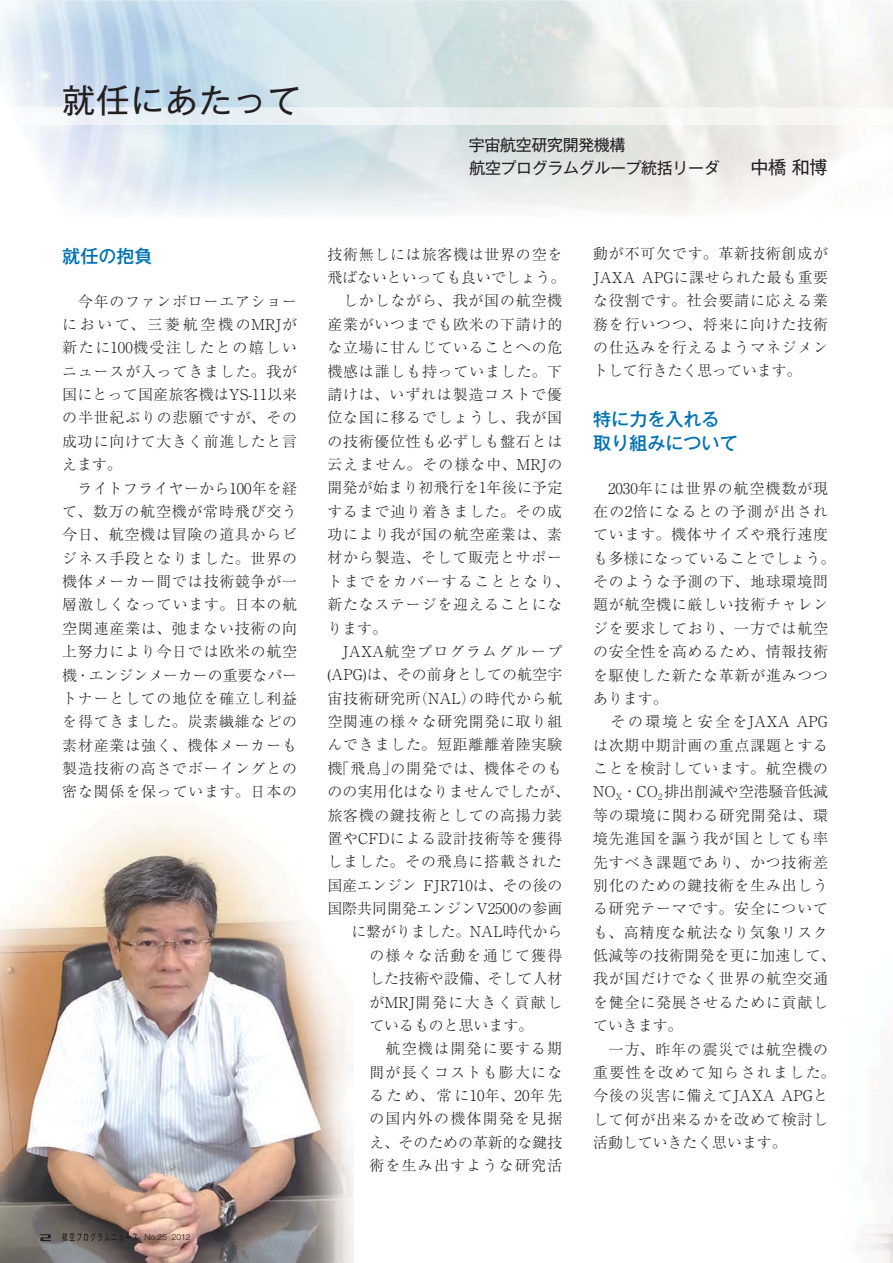
<style>
.page{position:relative;width:893px;height:1263px;background:#fff}
.page>*{position:absolute;margin:0;border:0;box-sizing:border-box;transform-origin:0 0}
.t1{font:33px "Gothic MB101 Pro Regular 90 msp RKSJ H";letter-spacing:.04em;color:#231f20}
.t2{font:18px/23.4px "Gothic MB101 Pro Medium 90 msp RKSJ H";color:#0072b4}
.t3{font:15.9px/22.4px "Gothic MB101 Pro Regular 90 msp RKSJ H";letter-spacing:-.02em;color:#231f20}
.t4{font:14.85px/23.4px "Ryumin Pro Light 90 msp RKSJ H";letter-spacing:.055em;color:#231f20}
.t5{font:14.85px "Ryumin Pro Light 90 msp RKSJ H";color:#231f20}
.t6{font:14.85px "Ryumin Pro Light 90 msp RKSJ H";letter-spacing:.09em;color:#231f20}
.t7{font:14.85px "Ryumin Pro Light 90 msp RKSJ H";letter-spacing:.02em;color:#231f20}
.t8{font:14.85px "Ryumin Pro Light 90 msp RKSJ H";letter-spacing:.01em;color:#231f20}
.t9{font:14.85px "Ryumin Pro Light 90 msp RKSJ H";letter-spacing:.08em;color:#231f20}
.t10{font:14.85px "Ryumin Pro Light 90 msp RKSJ H";letter-spacing:.095em;color:#231f20}
.t11{font:14.85px "Ryumin Pro Light 90 msp RKSJ H";letter-spacing:.1em;color:#231f20}
.t12{font:14.85px "Ryumin Pro Light 90 msp RKSJ H";letter-spacing:.11em;color:#231f20}
.t13{font:300 8.55px "Helvetica Neue";color:#231f20}
.s1{font-size:18px}
</style>
<div class="page">
<img style="left:858px;top:1079px;width:35px;height:184px">
<img style="left:0;top:805px;width:354px;height:458px">
<svg style="left:62px;top:1233px;width:76px;height:8px"></svg>
<svg style="left:40px;top:1234px;width:11px;height:7px"></svg>
<h1 class="t1" style="left:62px;top:88px;width:240px">就任にあたって</h1>
<p class="t2" style="left:62px;top:247px;width:92px">就任の抱負</p>
<p class="t4" style="left:62px;top:291px;width:236px">　今年のファンボローエアショーにおいて、三菱航空機のMRJが新たに100機受注したとの嬉しいニュースが入ってきました。我が国にとって国産旅客機はYS-11以来の半世紀ぶりの悲願ですが、その成功に向けて大きく前進したと言えます。<br>　ライトフライヤーから100年を経て、数万の航空機が常時飛び交う今日、航空機は冒険の道具からビジネス手段となりました。世界の機体メーカー間では技術競争が一層激しくなっています。日本の航空関連産業は、弛まない技術の向上努力により今日では欧米の航空機・エンジンメーカーの重要なパートナーとしての地位を確立し利益を得てきました。炭素繊維などの素材産業は強く、機体メーカーも製造技術の高さでボーイングとの密な関係を保っています。日本の</p>
<p class="t13" style="left:145px;top:1234px;width:48px">No.25 2012</p>
<p class="t3" style="left:469px;top:136px;width:360px">宇宙航空研究開発機構<br>航空プログラムグループ統括リーダ　　<span class="s1">中橋 和博</span></p>
<p class="t4" style="left:327px;top:244px;width:236px">技術無しには旅客機は世界の空を</p>
<p class="t5" style="left:327px;top:272px;width:240px">飛ばないといっても良いでしょう。</p>
<p class="t4" style="left:327px;top:291px;width:236px">　しかしながら、我が国の航空機</p>
<p class="t4" style="left:327px;top:315px;width:236px">産業がいつまでも欧米の下請け的</p>
<p class="t4" style="left:327px;top:338px;width:236px">な立場に甘んじていることへの危</p>
<p class="t4" style="left:327px;top:361px;width:236px">機感は誰しも持っていました。下</p>
<p class="t4" style="left:327px;top:385px;width:236px">請けは、いずれは製造コストで優</p>
<p class="t4" style="left:327px;top:408px;width:236px">位な国に移るでしょうし、我が国</p>
<p class="t4" style="left:327px;top:431px;width:236px">の技術優位性も必ずしも盤石とは</p>
<p class="t9" style="left:327px;top:459px;width:236px">云えません。その様な中、MRJの</p>
<p class="t7" style="left:327px;top:482px;width:236px">開発が始まり初飛行を1年後に予定</p>
<p class="t4" style="left:327px;top:501px;width:236px">するまで辿り着きました。その成</p>
<p class="t4" style="left:327px;top:525px;width:236px">功により我が国の航空産業は、素</p>
<p class="t4" style="left:327px;top:548px;width:236px">材から製造、そして販売とサポー</p>
<p class="t11" style="left:327px;top:576px;width:244px">トまでをカバーすることとなり、</p>
<p class="t4" style="left:327px;top:595px;width:236px">新たなステージを迎えることにな</p>
<p class="t4" style="left:327px;top:618px;width:61px">ります。</p>
<p class="t10" style="left:327px;top:646px;width:236px">　JAXA航空プログラムグループ</p>
<p class="t8" style="left:327px;top:669px;width:236px">(APG)は、その前身としての航空宇</p>
<p class="t4" style="left:327px;top:688px;width:236px">宙技術研究所（NAL）の時代から航</p>
<p class="t4" style="left:327px;top:712px;width:236px">空関連の様々な研究開発に取り組</p>
<p class="t4" style="left:327px;top:735px;width:236px">んできました。短距離離着陸実験</p>
<p class="t4" style="left:327px;top:759px;width:236px">機「飛鳥」の開発では、機体そのも</p>
<p class="t7" style="left:327px;top:786px;width:244px">のの実用化はなりませんでしたが、</p>
<p class="t4" style="left:327px;top:805px;width:236px">旅客機の鍵技術としての高揚力装</p>
<p class="t4" style="left:327px;top:829px;width:236px">置やCFDによる設計技術等を獲得</p>
<p class="t4" style="left:327px;top:852px;width:236px">しました。その飛鳥に搭載された</p>
<p class="t5" style="left:327px;top:879px;width:236px">国産エンジン FJR710は、その後の</p>
<p class="t5" style="left:327px;top:903px;width:236px">国際共同開発エンジンV2500の参画</p>
<p class="t5" style="left:351px;top:926px;width:212px">に繋がりました。NAL時代から</p>
<p class="t6" style="left:369px;top:950px;width:194px">の様々な活動を通じて獲得</p>
<p class="t5" style="left:369px;top:973px;width:194px">した技術や設備、そして人材</p>
<p class="t12" style="left:369px;top:996px;width:194px">がMRJ開発に大きく貢献し</p>
<p class="t5" style="left:369px;top:1020px;width:165px">ているものと思います。</p>
<p class="t6" style="left:369px;top:1043px;width:194px">　航空機は開発に要する期</p>
<p class="t6" style="left:369px;top:1066px;width:194px">間が長くコストも膨大にな</p>
<p class="t7" style="left:369px;top:1090px;width:194px">るため、常に10年、20年先</p>
<p class="t6" style="left:369px;top:1113px;width:194px">の国内外の機体開発を見据</p>
<p class="t5" style="left:369px;top:1137px;width:194px">え、そのための革新的な鍵技</p>
<p class="t6" style="left:369px;top:1160px;width:194px">術を生み出すような研究活</p>
<p class="t4" style="left:593px;top:244px;width:236px;text-align:justify">動が不可欠です。革新技術創成がJAXA APGに課せられた最も重要な役割です。社会要請に応える業務を行いつつ、将来に向けた技術の仕込みを行えるようマネジメントして行きたく思っています。</p>
<p class="t2" style="left:593px;top:410px;width:146px">特に力を入れる取り組みについて</p>
<p class="t4" style="left:593px;top:478px;width:244px">　2030年には世界の航空機数が現在の2倍になるとの予測が出されています。機体サイズや飛行速度も多様になっていることでしょう。そのような予測の下、地球環境問題が航空機に厳しい技術チャレンジを要求しており、一方では航空の安全性を高めるため、情報技術を駆使した新たな革新が進みつつあります。<br>　その環境と安全をJAXA APGは次期中期計画の重点課題とすることを検討しています。航空機の<br>NO<sub>X</sub>・CO<sub>2</sub> 排出削減や空港騒音低減等の環境に関わる研究開発は、環境先進国を謳う我が国としても率先すべき課題であり、かつ技術差別化のための鍵技術を生み出しうる研究テーマです。安全についても、高精度な航法なり気象リスク低減等の技術開発を更に加速して、我が国だけでなく世界の航空交通を健全に発展させるために貢献していきます。<br>　一方、昨年の震災では航空機の重要性を改めて知らされました。今後の災害に備えてJAXA APGとして何が出来るかを改めて検討し活動していきたく思います。</p>
</div>
